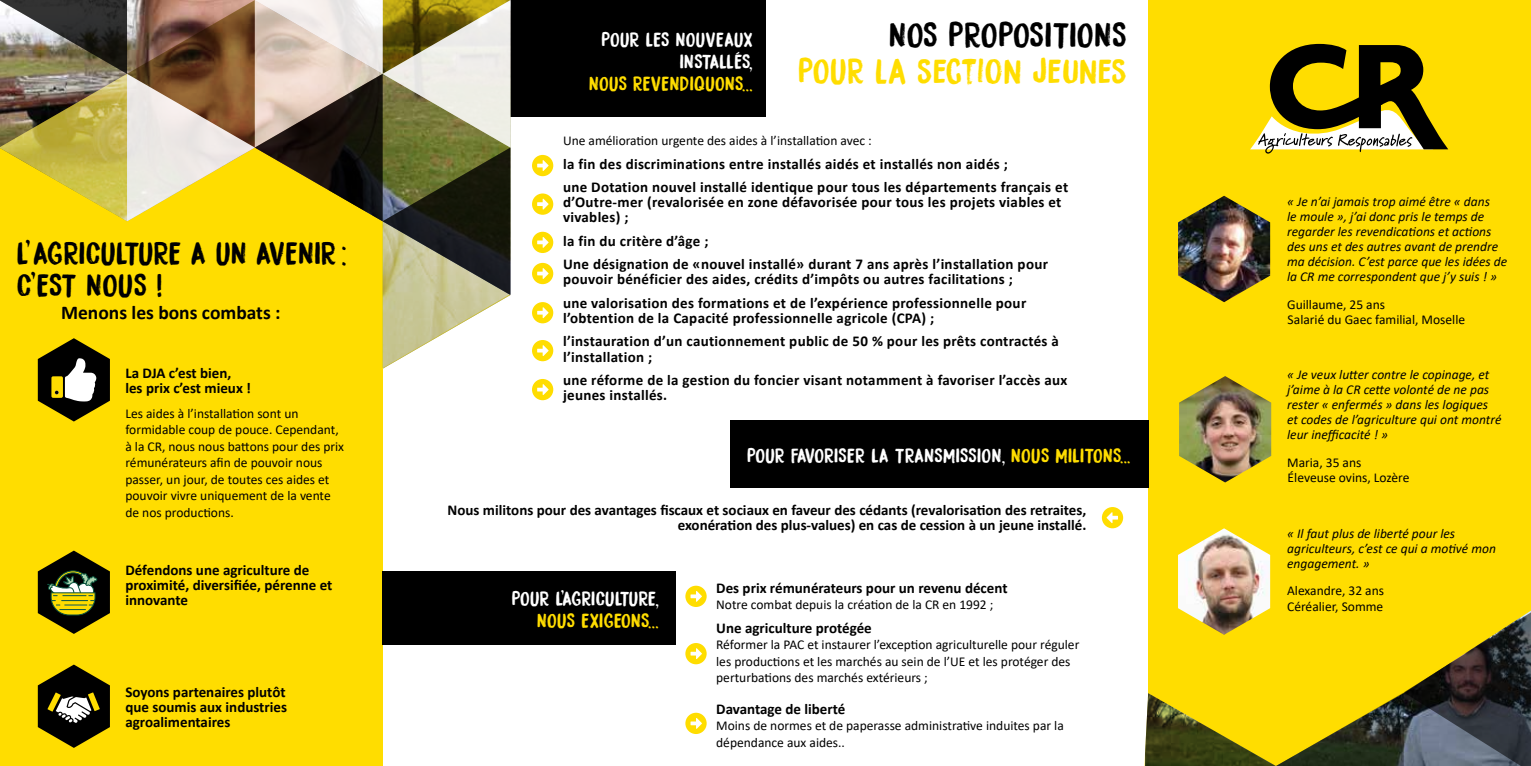
<style>
.page{position:relative;width:1531px;height:766px;background:#fff}
.page>*{position:absolute;margin:0;border:0;box-sizing:border-box;transform-origin:0 0}
.t1{font:31.5px "DK Bocadillo";letter-spacing:.02em;color:#fd0}
.t2{font:31.5px "DK Bocadillo";letter-spacing:.02em;color:#000}
.t3{font:28.5px/32.5px "DK Bocadillo";letter-spacing:.02em;color:#000}
.t4{font:700 19.5px "Calibri";color:#000}
.t5{font:18px/21.6px "DK Bocadillo";letter-spacing:.02em;color:#fff;text-align:right}
.t6{font:18px "DK Bocadillo";letter-spacing:.02em;color:#fd0}
.t7{font:18px "DK Bocadillo";letter-spacing:-.01em;color:#fff}
.t8{font:700 15px/23.5px "Calibri";letter-spacing:.02em;color:#000}
.t9{font:700 15px/15px "Calibri";color:#000}
.t10{font:13.5px/16.5px "Calibri";color:#000}
.t11{font:italic 13.5px/15px "Calibri";color:#000}
.s1{color:#fd0}
</style>
<div class="page">
<div style="left:1148px;top:0;width:383px;height:765px;background:#fd0"></div>
<div style="left:0;top:0;width:382px;height:765px;background:#fd0"></div>
<div style="left:382px;top:571px;width:294px;height:74px;background:#000"></div>
<div style="left:436px;top:0;width:329px;height:116px;background:#000"></div>
<svg style="left:532px;top:193px;width:21px;height:22px"></svg>
<svg style="left:532px;top:379px;width:21px;height:21px"></svg>
<svg style="left:532px;top:263px;width:21px;height:21px"></svg>
<svg style="left:532px;top:155px;width:21px;height:21px"></svg>
<svg style="left:532px;top:302px;width:21px;height:21px"></svg>
<svg style="left:532px;top:340px;width:21px;height:21px"></svg>
<svg style="left:532px;top:232px;width:21px;height:21px"></svg>
<svg style="left:1102px;top:507px;width:21px;height:21px"></svg>
<svg style="left:685px;top:585px;width:22px;height:21px"></svg>
<svg style="left:685px;top:643px;width:22px;height:21px"></svg>
<svg style="left:685px;top:712px;width:22px;height:21px"></svg>
<div style="left:730px;top:420px;width:418px;height:67px;background:#000"></div>
<svg style="left:38px;top:664px;width:72px;height:83px"></svg>
<svg style="left:38px;top:550px;width:72px;height:83px"></svg>
<img style="left:1178px;top:196px;width:92px;height:106px">
<img style="left:1179px;top:376px;width:92px;height:106px">
<svg style="left:1144px;top:555px;width:387px;height:210px"></svg>
<img style="left:1178px;top:528px;width:92px;height:106px">
<svg style="left:1250px;top:44px;width:198px;height:109px"></svg>
<img style="left:0;top:0;width:510px;height:421px">
<h2 class="t3" style="left:17px;top:236px;width:331px">L’AGRICULTURE A UN AVENIR :<br>C’EST NOUS !</h2>
<h3 class="t4" style="left:61px;top:299px;width:221px">Menons les bons combats :</h3>
<p class="t9" style="left:125px;top:365px;width:127px">La DJA c’est bien, les prix c’est mieux !</p>
<p class="t10" style="left:125px;top:404px;width:220px">Les aides à l’installation sont un formidable coup de pouce. Cependant, à la CR, nous nous battons pour des prix rémunérateurs afin de pouvoir nous passer, un jour, de toutes ces aides et pouvoir vivre uniquement de la vente de nos productions.</p>
<p class="t9" style="left:125px;top:562px;width:208px">Défendons une agriculture de proximité, diversifiée, pérenne et innovante</p>
<p class="t8" style="left:125px;top:684px;width:163px;line-height:15px;text-align:justify">Soyons partenaires plutôt que soumis aux industries agroalimentaires</p>
<p class="t5" style="left:602px;top:29px;width:153px">POUR LES NOUVEAUX<br>INSTALLÉS,</p>
<p class="t6" style="left:589px;top:72px;width:165px">NOUS REVENDIQUONS...</p>
<h1 class="t2" style="left:889px;top:15px;width:239px">NOS PROPOSITIONS</h1>
<h1 class="t1" style="left:798px;top:51px;width:330px">POUR LA SECTION JEUNES</h1>
<p class="t10" style="left:563px;top:132px;width:310px">Une amélioration urgente des aides à l’installation avec :</p>
<p class="t8" style="left:563px;top:152px;width:507px">la fin des discriminations entre installés aidés et installés non aidés ;<br>une Dotation nouvel installé identique pour tous les départements français et</p>
<p class="t8" style="left:563px;top:195px;width:500px;line-height:15px">d’Outre-mer (revalorisée en zone défavorisée pour tous les projets viables et vivables) ;</p>
<p class="t8" style="left:563px;top:229px;width:486px">la fin du critère d’âge ;<br>Une désignation de «nouvel installé» durant 7 ans après l’installation pour</p>
<p class="t8" style="left:563px;top:267px;width:465px">pouvoir bénéficier des aides, crédits d’impôts ou autres facilitations ; une valorisation des formations et de l’expérience professionnelle pour</p>
<p class="t8" style="left:563px;top:306px;width:497px">l’obtention de la Capacité professionnelle agricole (CPA) ;<br>l’instauration d’un cautionnement public de 50 % pour les prêts contractés à</p>
<p class="t8" style="left:563px;top:344px;width:506px">l’installation ;<br>une réforme de la gestion du foncier visant notamment à favoriser l’accès aux</p>
<p class="t8" style="left:563px;top:383px;width:106px">jeunes installés.</p>
<p class="t5" style="left:747px;top:444px;width:385px">POUR FAVORISER LA TRANSMISSION, <span class="s1">NOUS MILITONS...</span></p>
<p class="t11" style="left:1287px;top:193px;width:222px">« Je n’ai jamais trop aimé être « dans<br>le moule », j’ai donc pris le temps de regarder les revendications et actions des uns et des autres avant de prendre ma décision. C’est parce que les idées de la CR me correspondent que j’y suis ! »</p>
<p class="t10" style="left:1287px;top:296px;width:179px;line-height:15px">Guillaume, 25 ans<br>Salarié du Gaec familial, Moselle</p>
<p class="t11" style="left:1287px;top:366px;width:216px">« Je veux lutter contre le copinage, et j’aime à la CR cette volonté de ne pas rester « enfermés » dans les logiques et codes de l’agriculture qui ont montré leur inefficacité ! »</p>
<p class="t10" style="left:1287px;top:454px;width:124px;line-height:15px">Maria, 35 ans<br>Éleveuse ovins, Lozère</p>
<p class="t9" style="left:448px;top:502px;width:640px;text-align:right">Nous militons pour des avantages fiscaux et sociaux en faveur des cédants (revalorisation des retraites, exonération des plus-values) en cas de cession à un jeune installé.</p>
<p class="t11" style="left:1287px;top:525px;width:210px">« Il faut plus de liberté pour les agriculteurs, c’est ce qui a motivé mon engagement. »</p>
<p class="t10" style="left:1287px;top:582px;width:98px">Alexandre, 32 ans</p>
<p class="t9" style="left:716px;top:579px;width:293px">Des prix rémunérateurs pour un revenu décent</p>
<p class="t10" style="left:716px;top:596px;width:279px">Notre combat depuis la création de la CR en 1992 ;</p>
<p class="t9" style="left:716px;top:619px;width:157px">Une agriculture protégée</p>
<p class="t10" style="left:716px;top:636px;width:365px">Réformer la PAC et instaurer l’exception agriculturelle pour réguler les productions et les marchés au sein de l’UE et les protéger des perturbations des marchés extérieurs ;</p>
<p class="t9" style="left:716px;top:700px;width:131px">Davantage de liberté</p>
<p class="t10" style="left:716px;top:717px;width:349px">Moins de normes et de paperasse administrative induites par la dépendance aux aides..</p>
<p class="t7" style="left:512px;top:587px;width:149px">POUR L’AGRICULTURE,</p>
<p class="t10" style="left:1287px;top:597px;width:98px">Céréalier, Somme</p>
<p class="t6" style="left:537px;top:609px;width:123px">NOUS EXIGEONS...</p>
</div>
